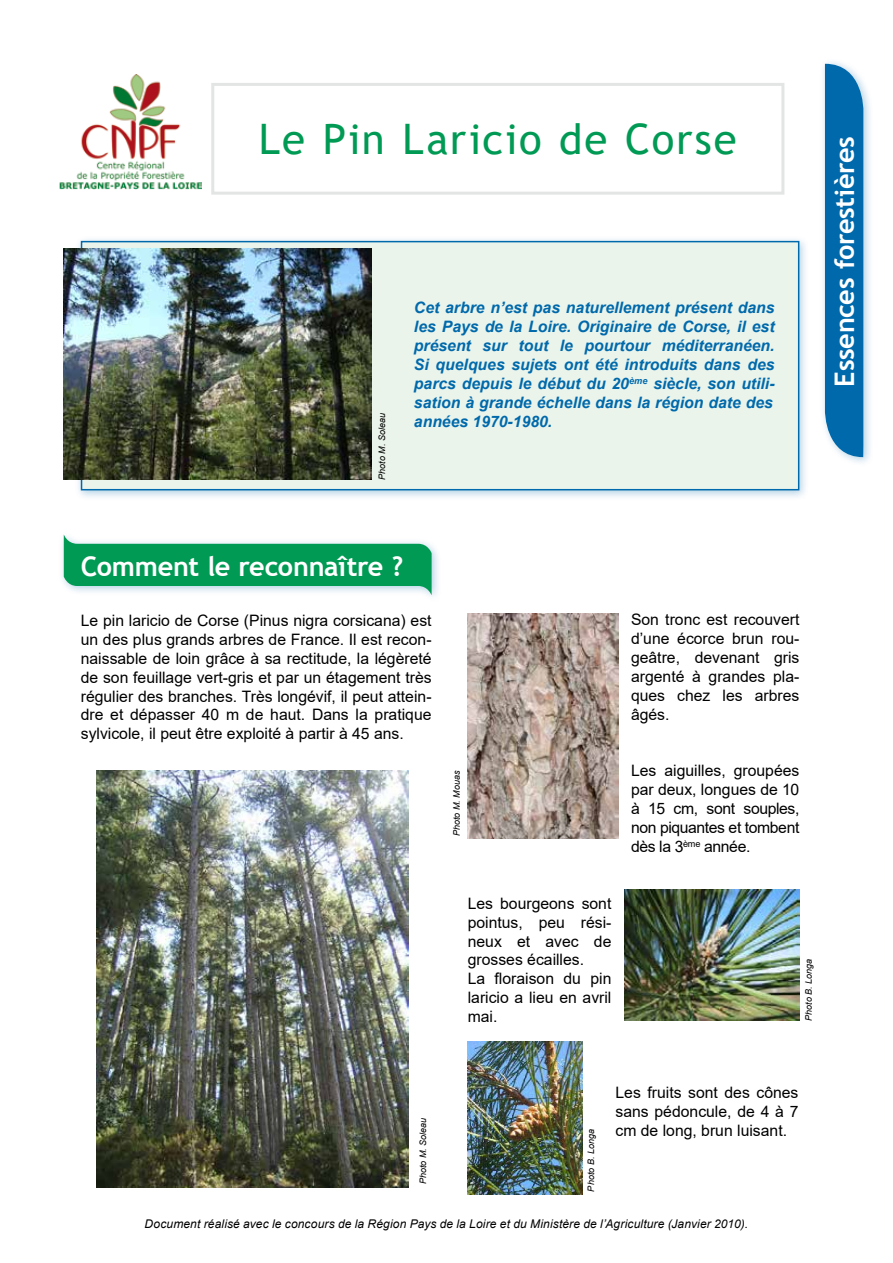
<style>
.page{position:relative;width:893px;height:1263px;background:#fff}
.page>*{position:absolute;margin:0;border:0;box-sizing:border-box;transform-origin:0 0}
.t1{font:42px "Trebuchet MS";letter-spacing:.05em;color:#009a54}
.t2{font:700 27px "Trebuchet MS";letter-spacing:-.01em;color:#fff}
.t3{font:15.75px/18.9px "Arial";color:#000;text-align:justify}
.t4{font:italic 700 15.75px/18.9px "Arial";color:#0069ab;text-align:justify}
.t5{font:italic 12px "Arial";letter-spacing:.01em;color:#000}
.t6{font:italic 9px "Arial";color:#000}
</style>
<div class="page">
<div style="left:75px;top:235px;width:735px;height:266px;background:#0069ab;opacity:.3"></div>
<div style="left:81px;top:241px;width:718px;height:249px;background:#eaf4eb;border:2px solid #0069ab"></div>
<div style="left:819px;top:58px;width:55px;height:409px;background:#0069ab;opacity:.3"></div>
<div style="left:825px;top:64px;width:38px;height:393px;background:#0069ab"></div>
<div style="left:58px;top:530px;width:384px;height:74px;background:#0069ab;opacity:.3"></div>
<svg style="left:64px;top:534px;width:368px;height:61px"></svg>
<img style="left:96px;top:771px;width:313px;height:416px">
<img style="left:468px;top:614px;width:150px;height:225px">
<img style="left:64px;top:249px;width:307px;height:230px">
<img style="left:468px;top:1041px;width:115px;height:153px">
<img style="left:624px;top:889px;width:175px;height:131px">
<svg style="left:211px;top:83px;width:574px;height:112px"></svg>
<img style="left:60px;top:74px;width:141px;height:116px">
<h1 class="t1" style="left:259px;top:113px;width:479px">Le Pin Laricio de Corse</h1>
<p class="t6" style="left:376px;top:480px;width:68px;rotate:-90deg">Photo M. Soleau</p>
<p class="t4" style="left:414px;top:299px;width:362px">Cet arbre n’est pas naturellement présent dans les Pays de la Loire. Originaire de Corse, il est présent sur tout le pourtour méditerranéen.<br>Si quelques sujets ont été introduits dans des parcs depuis le début du 20<sup>ème</sup> siècle, son utili&shy;sation à grande échelle dans la région date des années 1970-1980.</p>
<h2 class="t2" style="left:828px;top:387px;width:252px;rotate:-90deg">Essences forestières</h2>
<h2 class="t2" style="left:81px;top:549px;width:324px">Comment le reconnaître ?</h2>
<p class="t3" style="left:81px;top:611px;width:352px">Le pin laricio de Corse (Pinus nigra corsicana) est un des plus grands arbres de France. Il est recon&shy;naissable de loin grâce à sa rectitude, la légèreté de son feuillage vert-gris et par un étagement très régulier des branches. Très longévif, il peut attein&shy;dre et dépasser 40 m de haut. Dans la pratique sylvicole, il peut être exploité à partir à 45 ans.</p>
<p class="t3" style="left:631px;top:610px;width:170px">Son tronc est recouvert d’une écorce brun rou&shy;geâtre, devenant gris argenté à grandes pla&shy;ques chez les arbres âgés.</p>
<p class="t3" style="left:631px;top:761px;width:170px">Les aiguilles, groupées par deux, longues de 10 à 15 cm, sont souples, non piquantes et tombent dès la 3<sup>ème</sup> année.</p>
<p class="t6" style="left:451px;top:836px;width:67px;rotate:-90deg">Photo M. Mouas</p>
<p class="t6" style="left:417px;top:1184px;width:68px;rotate:-90deg">Photo M. Soleau</p>
<p class="t3" style="left:468px;top:894px;width:145px;text-align:left">Les bourgeons sont pointus, peu rési&shy;neux et avec de grosses écailles.<br>La floraison du pin laricio a lieu en avril mai.</p>
<p class="t6" style="left:803px;top:1020px;width:64px;rotate:-90deg">Photo B. Longa</p>
<p class="t6" style="left:585px;top:1191px;width:64px;rotate:-90deg">Photo B. Longa</p>
<p class="t3" style="left:615px;top:1083px;width:185px">Les fruits sont des cônes sans pédoncule, de 4 à 7 cm de long, brun luisant.</p>
<p class="t5" style="left:145px;top:1216px;width:605px">Document réalisé avec le concours de la Région Pays de la Loire et du Ministère de l’Agriculture (Janvier 2010).</p>
</div>
